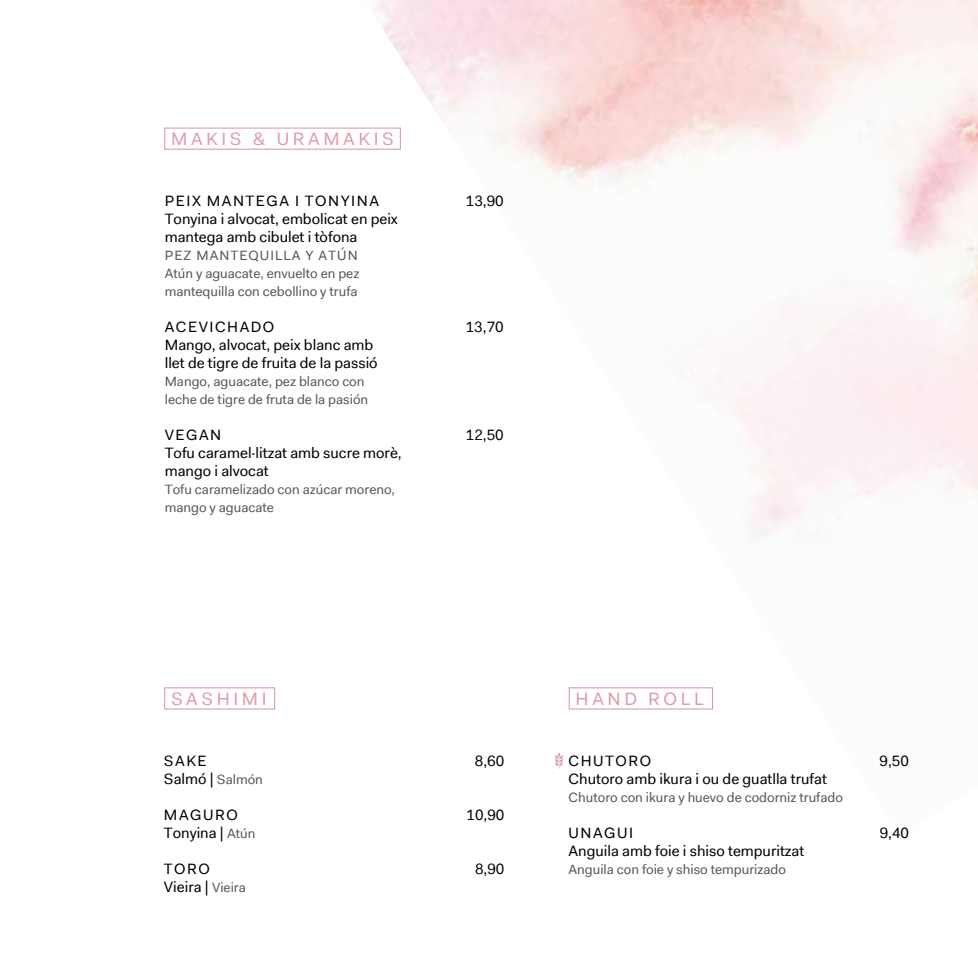
<style>
.page{position:relative;width:978px;height:978px;background:#fff}
.page>*{position:absolute;margin:0;border:0;box-sizing:border-box;transform-origin:0 0}
.t1{font:18px "Fakt";letter-spacing:.2em;color:#de9daa}
.t2{font:15px/18px "Fakt";color:#000}
.t3{font:15px "Fakt";letter-spacing:.1em;color:#000}
.t4{font:13.5px/18px "Fakt";color:#575756}
.s1{font-size:13.5px;color:#575756}
</style>
<div class="page">
<div style="left:164px;top:687px;width:111px;height:23px;border:1px solid #de9daa"></div>
<div style="left:569px;top:687px;width:144px;height:23px;border:1px solid #de9daa"></div>
<svg style="left:555px;top:752px;width:8px;height:17px"></svg>
<div style="left:164px;top:128px;width:237px;height:22px;border:1px solid #de9daa"></div>
<p class="t1" style="left:171px;top:127px;width:224px">MAKIS &amp; URAMAKIS</p>
<p class="t3" style="left:165px;top:191px;width:216px">PEIX MANTEGA I TONYINA</p>
<p class="t2" style="left:466px;top:192px;width:39px">13,90</p>
<p class="t2" style="left:165px;top:210px;width:235px">Tonyina i alvocat, embolicat en peix mantega amb cibulet i tòfona</p>
<p class="t4" style="left:165px;top:246px;width:196px">PEZ MANTEQUILLA Y ATÚN<br>Atún y aguacate, envuelto en pez mantequilla con cebollino y trufa</p>
<p class="t3" style="left:165px;top:317px;width:111px">ACEVICHADO</p>
<p class="t2" style="left:466px;top:318px;width:39px">13,70</p>
<p class="t2" style="left:165px;top:336px;width:214px">Mango, alvocat, peix blanc amb llet de tigre de fruita de la passió</p>
<p class="t4" style="left:165px;top:372px;width:205px">Mango, aguacate, pez blanco con leche de tigre de fruta de la pasión</p>
<p class="t2" style="left:165px;top:426px;width:58px">VEGAN</p>
<p class="t2" style="left:466px;top:426px;width:39px">12,50</p>
<p class="t2" style="left:165px;top:444px;width:238px">Tofu caramel·litzat amb sucre morè, mango i alvocat</p>
<p class="t4" style="left:165px;top:480px;width:232px">Tofu caramelizado con azúcar moreno, mango y aguacate</p>
<p class="t1" style="left:171px;top:687px;width:97px">SASHIMI</p>
<p class="t2" style="left:164px;top:751px;width:44px">SAKE</p>
<p class="t2" style="left:475px;top:751px;width:31px">8,60</p>
<p class="t2" style="left:164px;top:769px;width:100px">Salmó | <span class="s1">Salmón</span></p>
<p class="t2" style="left:164px;top:805px;width:75px">MAGURO</p>
<p class="t2" style="left:467px;top:805px;width:39px">10,90</p>
<p class="t2" style="left:164px;top:823px;width:93px">Tonyina | <span class="s1">Atún</span></p>
<p class="t2" style="left:164px;top:859px;width:47px">TORO</p>
<p class="t2" style="left:475px;top:859px;width:31px">8,90</p>
<p class="t2" style="left:164px;top:877px;width:83px">Vieira | <span class="s1">Vieira</span></p>
<p class="t1" style="left:576px;top:687px;width:130px">HAND ROLL</p>
<p class="t3" style="left:569px;top:750px;width:84px">CHUTORO</p>
<p class="t2" style="left:880px;top:751px;width:31px">9,50</p>
<p class="t2" style="left:569px;top:769px;width:260px">Chutoro amb ikura i ou de guatlla trufat</p>
<p class="t4" style="left:569px;top:788px;width:276px">Chutoro con ikura y huevo de codorniz trufado</p>
<p class="t2" style="left:569px;top:823px;width:66px">UNAGUI</p>
<p class="t2" style="left:880px;top:823px;width:31px">9,40</p>
<p class="t2" style="left:569px;top:841px;width:237px">Anguila amb foie i shiso tempuritzat</p>
<p class="t4" style="left:569px;top:860px;width:219px">Anguila con foie y shiso tempurizado</p>
</div>
